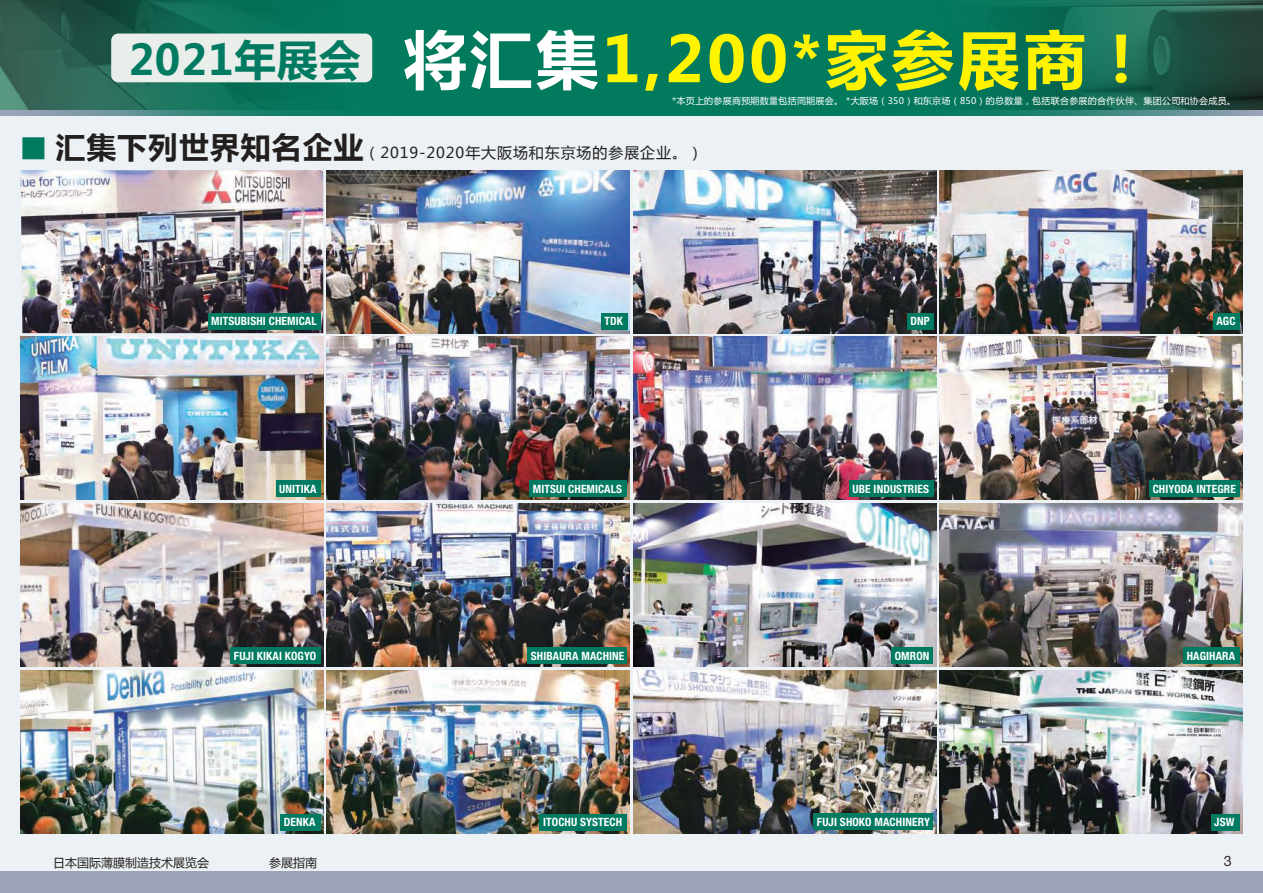
<style>
.page{position:relative;width:1263px;height:893px;background:#ebf1f4}
.page>*{position:absolute;margin:0;border:0;box-sizing:border-box;transform-origin:0 0}
.t1{font:700 63px "Microsoft Ya Hei";letter-spacing:.05em;color:#fff300}
.t2{font:700 42px "Microsoft Ya Hei";letter-spacing:.01em;color:#007b62}
.t3{font:700 30px "Microsoft Ya Hei";letter-spacing:.03em;color:#241f1f}
.t4{font:700 25.5px "Gothic MB101 Pro";color:#007b62}
.t5{font:15px "Microsoft Ya Hei";letter-spacing:.06em;color:#241f1f}
.t6{font:14.4px "Helvetica Neue LT Std";color:#39272d}
.t7{font:12px "Microsoft Ya Hei";color:#241f1f}
.t8{font:700 condensed 11.4px "Helvetica Neue LT Std";letter-spacing:.01em;color:#fff}
.t9{font:9px "Microsoft Ya Hei";letter-spacing:.03em;color:#fff}
.s1{color:#fff}
</style>
<div class="page">
<div style="left:0;top:872px;width:1263px;height:21px;background:#9da3b9"></div>
<img style="left:940px;top:670px;width:302px;height:163px">
<img style="left:633px;top:670px;width:303px;height:163px">
<img style="left:327px;top:670px;width:303px;height:163px">
<img style="left:21px;top:670px;width:302px;height:163px">
<img style="left:633px;top:504px;width:303px;height:163px">
<img style="left:327px;top:504px;width:303px;height:163px">
<img style="left:21px;top:504px;width:302px;height:163px">
<img style="left:633px;top:337px;width:303px;height:163px">
<img style="left:327px;top:337px;width:303px;height:163px">
<img style="left:21px;top:337px;width:302px;height:163px">
<img style="left:633px;top:170px;width:303px;height:163px">
<img style="left:327px;top:170px;width:303px;height:163px">
<img style="left:21px;top:170px;width:302px;height:163px">
<img style="left:940px;top:337px;width:302px;height:163px">
<img style="left:940px;top:504px;width:302px;height:163px">
<img style="left:940px;top:170px;width:302px;height:163px">
<svg style="left:0;top:0;width:1263px;height:115px;background:#0d7159"></svg>
<div style="left:208px;top:313px;width:113px;height:17px;background:#007b62"></div>
<div style="left:601px;top:313px;width:26px;height:17px;background:#007b62"></div>
<div style="left:907px;top:313px;width:26px;height:17px;background:#007b62"></div>
<div style="left:1213px;top:313px;width:27px;height:17px;background:#007b62"></div>
<div style="left:276px;top:480px;width:45px;height:17px;background:#007b62"></div>
<div style="left:529px;top:480px;width:98px;height:17px;background:#007b62"></div>
<div style="left:849px;top:480px;width:84px;height:17px;background:#007b62"></div>
<div style="left:1149px;top:480px;width:91px;height:17px;background:#007b62"></div>
<div style="left:231px;top:647px;width:90px;height:17px;background:#007b62"></div>
<div style="left:528px;top:647px;width:99px;height:17px;background:#007b62"></div>
<div style="left:891px;top:647px;width:42px;height:17px;background:#007b62"></div>
<div style="left:1183px;top:647px;width:57px;height:17px;background:#007b62"></div>
<div style="left:280px;top:814px;width:41px;height:17px;background:#007b62"></div>
<div style="left:540px;top:814px;width:87px;height:17px;background:#007b62"></div>
<div style="left:814px;top:813px;width:119px;height:17px;background:#007b62"></div>
<div style="left:1211px;top:814px;width:29px;height:17px;background:#007b62"></div>
<div style="left:111px;top:34px;width:261px;height:48px;background:#eaeeeb;border-radius:7px"></div>
<h3 class="t4" style="left:21px;top:127px;width:27px">■</h3>
<h2 class="t2" style="left:129px;top:30px;width:234px">2021年展会</h2>
<h1 class="t1" style="left:403px;top:16px;width:751px"><span class="s1">将汇集</span>1,200*家参展商!</h1>
<p class="t9" style="left:672px;top:94px;width:565px">*本页上的参展商预期数量包括同期展会。 *大阪场（350）和东京场（850）的总数量，包括联合参展的合作伙伴、集团公司和协会成员。</p>
<h3 class="t3" style="left:55px;top:126px;width:310px">汇集下列世界知名企业</h3>
<h3 class="t5" style="left:364px;top:142px;width:340px">（2019-2020年大阪场和东京场的参展企业。(</h3>
<p class="t8" style="left:211px;top:314px;width:107px">MITSUBISHI CHEMICAL</p>
<p class="t8" style="left:604px;top:314px;width:20px">TDK</p>
<p class="t8" style="left:910px;top:314px;width:21px">DNP</p>
<p class="t8" style="left:1216px;top:314px;width:21px">AGC</p>
<p class="t8" style="left:279px;top:482px;width:39px">UNITIKA</p>
<p class="t8" style="left:234px;top:649px;width:84px">FUJI KIKAI KOGYO</p>
<p class="t7" style="left:53px;top:854px;width:157px">日本国际薄膜制造技术展览会</p>
<p class="t8" style="left:284px;top:815px;width:33px">DENKA</p>
<p class="t7" style="left:269px;top:854px;width:49px">参展指南</p>
<p class="t8" style="left:533px;top:482px;width:91px">MITSUI CHEMICALS</p>
<p class="t8" style="left:852px;top:482px;width:78px">UBE INDUSTRIES</p>
<p class="t8" style="left:531px;top:649px;width:95px">SHIBAURA MACHINE</p>
<p class="t8" style="left:895px;top:649px;width:36px">OMRON</p>
<p class="t8" style="left:543px;top:815px;width:80px">ITOCHU SYSTECH</p>
<p class="t8" style="left:817px;top:815px;width:114px">FUJI SHOKO MACHINERY</p>
<p class="t8" style="left:1153px;top:482px;width:85px">CHIYODA INTEGRE</p>
<p class="t8" style="left:1187px;top:649px;width:50px">HAGIHARA</p>
<p class="t8" style="left:1214px;top:815px;width:22px">JSW</p>
<p class="t6" style="left:1224px;top:852px;width:10px">3</p>
</div>
